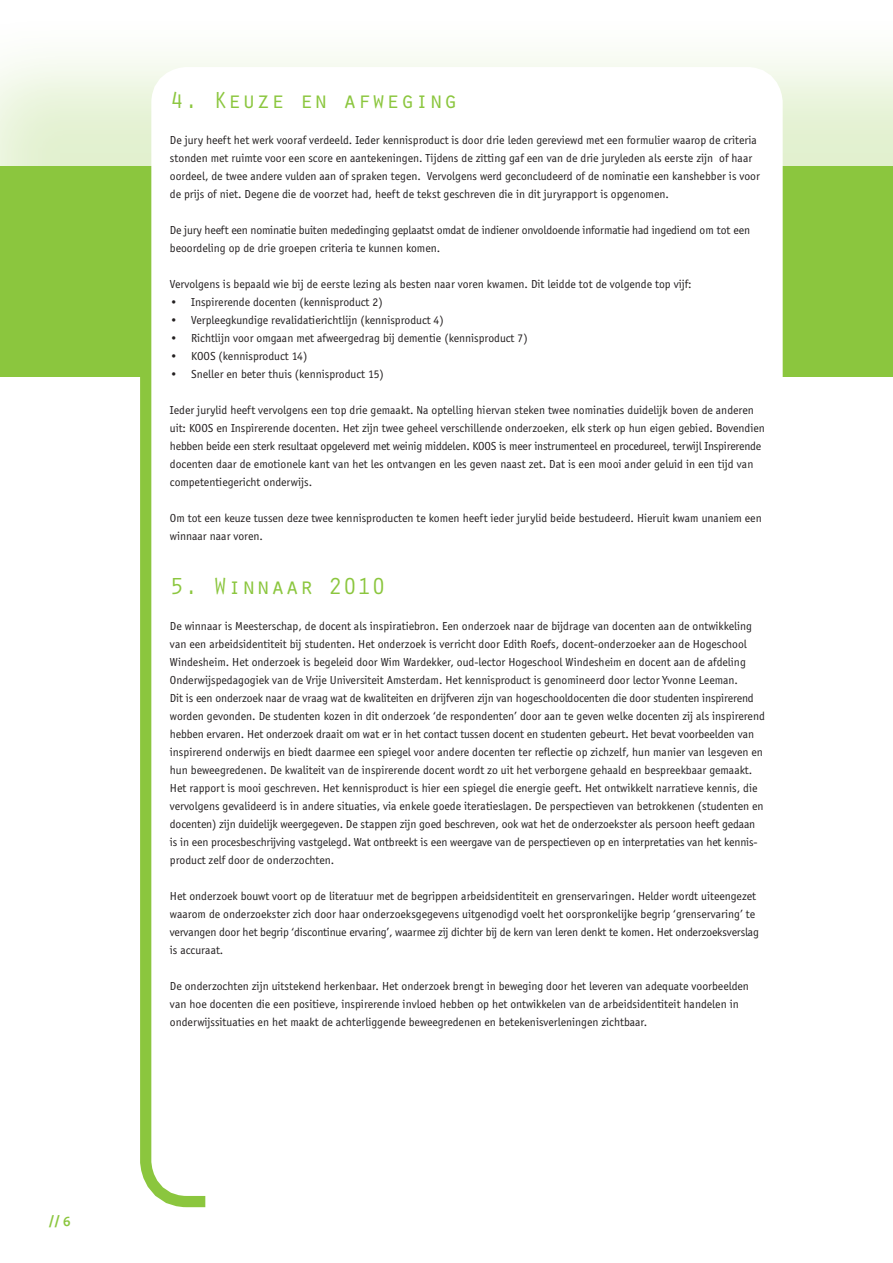
<style>
.page{position:relative;width:893px;height:1263px;background:#fff}
.page>*{position:absolute;margin:0;border:0;box-sizing:border-box;transform-origin:0 0}
.t1{font:24px "Orator Std";color:#8bc63e}
.t2{font:700 13.5px "Scala Sans";color:#8bc63e}
.t3{font:12px/18px "Officina Sans";color:#231f20}
</style>
<div class="page">
<svg style="left:140px;top:377px;width:66px;height:831px;background:#91c949"></svg>
<div style="left:0;top:6px;width:893px;height:353px;background:#8bc63e;opacity:.25"></div>
<div style="left:0;top:167px;width:893px;height:210px;background:#8bc63e"></div>
<div style="left:170px;top:86px;width:594px;height:1091px;background:#fff;border-radius:17px"></div>
<div style="left:151px;top:67px;width:632px;height:1129px;border:38px solid #fff;border-radius:17px"></div>
<p class="t2" style="left:49px;top:1212px;width:23px">// 6</p>
<h1 class="t1" style="left:170px;top:83px;width:290px">4. Keuze en afweging</h1>
<p class="t3" style="left:170px;top:131px;width:592px">De jury heeft het werk vooraf verdeeld. Ieder kennisproduct is door drie leden gereviewd met een formulier waarop de criteria stonden met ruimte voor een score en aantekeningen. Tijdens de zitting gaf een van de drie juryleden als eerste zijn of haar oordeel, de twee andere vulden aan of spraken tegen. Vervolgens werd geconcludeerd of de nominatie een kanshebber is voor de prijs of niet. Degene die de voorzet had, heeft de tekst geschreven die in dit juryrapport is opgenomen.</p>
<p class="t3" style="left:170px;top:221px;width:582px">De jury heeft een nominatie buiten mededinging geplaatst omdat de indiener onvoldoende informatie had ingediend om tot een beoordeling op de drie groepen criteria te kunnen komen.</p>
<p class="t3" style="left:170px;top:275px;width:523px">Vervolgens is bepaald wie bij de eerste lezing als besten naar voren kwamen. Dit leidde tot de volgende top vijf:</p>
<p class="t3" style="left:170px;top:293px;width:214px">• Inspirerende docenten (kennisproduct 2)</p>
<p class="t3" style="left:170px;top:311px;width:275px">• Verpleegkundige revalidatierichtlijn (kennisproduct 4)</p>
<p class="t3" style="left:170px;top:329px;width:359px">• Richtlijn voor omgaan met afweergedrag bij dementie (kennisproduct 7)</p>
<p class="t3" style="left:170px;top:347px;width:139px">• KOOS (kennisproduct 14)</p>
<p class="t3" style="left:170px;top:365px;width:215px">• Sneller en beter thuis (kennisproduct 15)</p>
<p class="t3" style="left:170px;top:401px;width:596px">Ieder jurylid heeft vervolgens een top drie gemaakt. Na optelling hiervan steken twee nominaties duidelijk boven de anderen uit: KOOS en Inspirerende docenten. Het zijn twee geheel verschillende onderzoeken, elk sterk op hun eigen gebied. Bovendien hebben beide een sterk resultaat opgeleverd met weinig middelen. KOOS is meer instrumenteel en procedureel, terwijl Inspirerende docenten daar de emotionele kant van het les ontvangen en les geven naast zet. Dat is een mooi ander geluid in een tijd van competentiegericht onderwijs.</p>
<p class="t3" style="left:170px;top:509px;width:593px">Om tot een keuze tussen deze twee kennisproducten te komen heeft ieder jurylid beide bestudeerd. Hieruit kwam unaniem een winnaar naar voren.</p>
<h1 class="t1" style="left:170px;top:569px;width:217px">5. Winnaar 2010</h1>
<p class="t3" style="left:170px;top:617px;width:596px">De winnaar is Meesterschap, de docent als inspiratiebron. Een onderzoek naar de bijdrage van docenten aan de ontwikkeling van een arbeidsidentiteit bij studenten. Het onderzoek is verricht door Edith Roefs, docent-onderzoeker aan de Hogeschool Windesheim. Het onderzoek is begeleid door Wim Wardekker, oud-lector Hogeschool Windesheim en docent aan de afdeling Onderwijspedagogiek van de Vrije Universiteit Amsterdam. Het kennisproduct is genomineerd door lector Yvonne Leeman.<br>Dit is een onderzoek naar de vraag wat de kwaliteiten en drijfveren zijn van hogeschooldocenten die door studenten inspirerend worden gevonden. De studenten kozen in dit onderzoek ‘de respondenten’ door aan te geven welke docenten zij als inspirerend hebben ervaren. Het onderzoek draait om wat er in het contact tussen docent en studenten gebeurt. Het bevat voorbeelden van inspirerend onderwijs en biedt daarmee een spiegel voor andere docenten ter reflectie op zichzelf, hun manier van lesgeven en hun beweegredenen. De kwaliteit van de inspirerende docent wordt zo uit het verborgene gehaald en bespreekbaar gemaakt.<br>Het rapport is mooi geschreven. Het kennisproduct is hier een spiegel die energie geeft. Het ontwikkelt narratieve kennis, die vervolgens gevalideerd is in andere situaties, via enkele goede iteratieslagen. De perspectieven van betrokkenen (studenten en docenten) zijn duidelijk weergegeven. De stappen zijn goed beschreven, ook wat het de onderzoekster als persoon heeft gedaan is in een procesbeschrijving vastgelegd. Wat ontbreekt is een weergave van de perspectieven op en interpretaties van het kennis&shy;product zelf door de onderzochten.</p>
<p class="t3" style="left:170px;top:887px;width:590px">Het onderzoek bouwt voort op de literatuur met de begrippen arbeidsidentiteit en grenservaringen. Helder wordt uiteengezet waarom de onderzoekster zich door haar onderzoeksgegevens uitgenodigd voelt het oorspronkelijke begrip ‘grenservaring’ te vervangen door het begrip ‘discontinue ervaring’, waarmee zij dichter bij de kern van leren denkt te komen. Het onderzoeksverslag is accuraat.</p>
<p class="t3" style="left:170px;top:977px;width:581px">De onderzochten zijn uitstekend herkenbaar. Het onderzoek brengt in beweging door het leveren van adequate voorbeelden van hoe docenten die een positieve, inspirerende invloed hebben op het ontwikkelen van de arbeidsidentiteit handelen in onderwijssituaties en het maakt de achterliggende beweegredenen en betekenisverleningen zichtbaar.</p>
</div>
